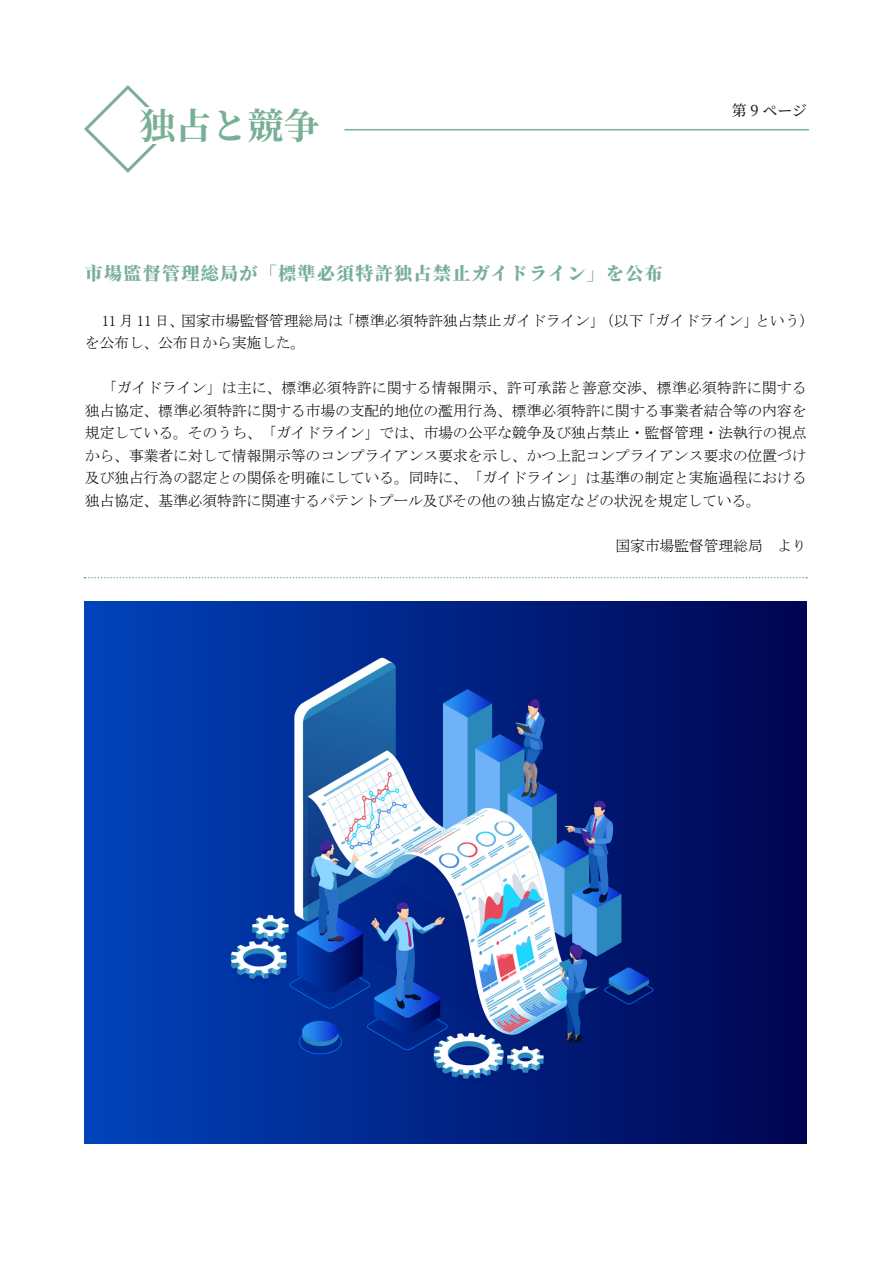
<style>
.page{position:relative;width:893px;height:1263px;background:#fff}
.page>*{position:absolute;margin:0;border:0;box-sizing:border-box;transform-origin:0 0}
.t1{font:700 36px "Source Han Serif JP";color:#78af96}
.标题{font:800 18px "Source Han Serif CN";letter-spacing:.075em;color:#78af96}
.t2{font:15px/22.5px "MS Mincho";letter-spacing:-.02em;color:#000}
.t3{font:500 15px "Source Han Serif CN";color:#231f20}
</style>
<div class="page">
<svg style="left:84px;top:85px;width:73px;height:88px"></svg>
<div style="left:139px;top:107px;width:180px;height:36px;background:#fff"></div>
<hr style="left:344px;top:129px;width:465px;height:1px;background:#78af96">
<svg style="left:84px;top:577px;width:723px;height:1px"></svg>
<img style="left:85px;top:601px;width:722px;height:542px">
<p class="t1" style="left:139px;top:105px;width:181px">独占と競争</p>
<p class="t3" style="left:732px;top:102px;width:77px">第 9 ページ</p>
<p class="标题" style="left:85px;top:263px;width:580px">市場監督管理総局が「標準必須特許独占禁止ガイドライン」を公布</p>
<p class="t2" style="left:85px;top:309px;width:731px;text-indent:17px">11 月 11 日、国家市場監督管理総局は「標準必須特許独占禁止ガイドライン」（以下「ガイドライン」という）を公布し、公布日から実施した。</p>
<p class="t2" style="left:85px;top:376px;width:724px;text-align:justify;text-indent:17px">「ガイドライン」は主に、標準必須特許に関する情報開示、許可承諾と善意交渉、標準必須特許に関する独占協定、標準必須特許に関する市場の支配的地位の濫用行為、標準必須特許に関する事業者結合等の内容を規定している。そのうち、「ガイドライン」では、市場の公平な競争及び独占禁止・監督管理・法執行の視点から、事業者に対して情報開示等のコンプライアンス要求を示し、かつ上記コンプライアンス要求の位置づけ及び独占行為の認定との関係を明確にしている。同時に、「ガイドライン」は基準の制定と実施過程における独占協定、基準必須特許に関連するパテントプール及びその他の独占協定などの状況を規定している。</p>
<p class="t2" style="left:615px;top:534px;width:193px">国家市場監督管理総局　より</p>
</div>
